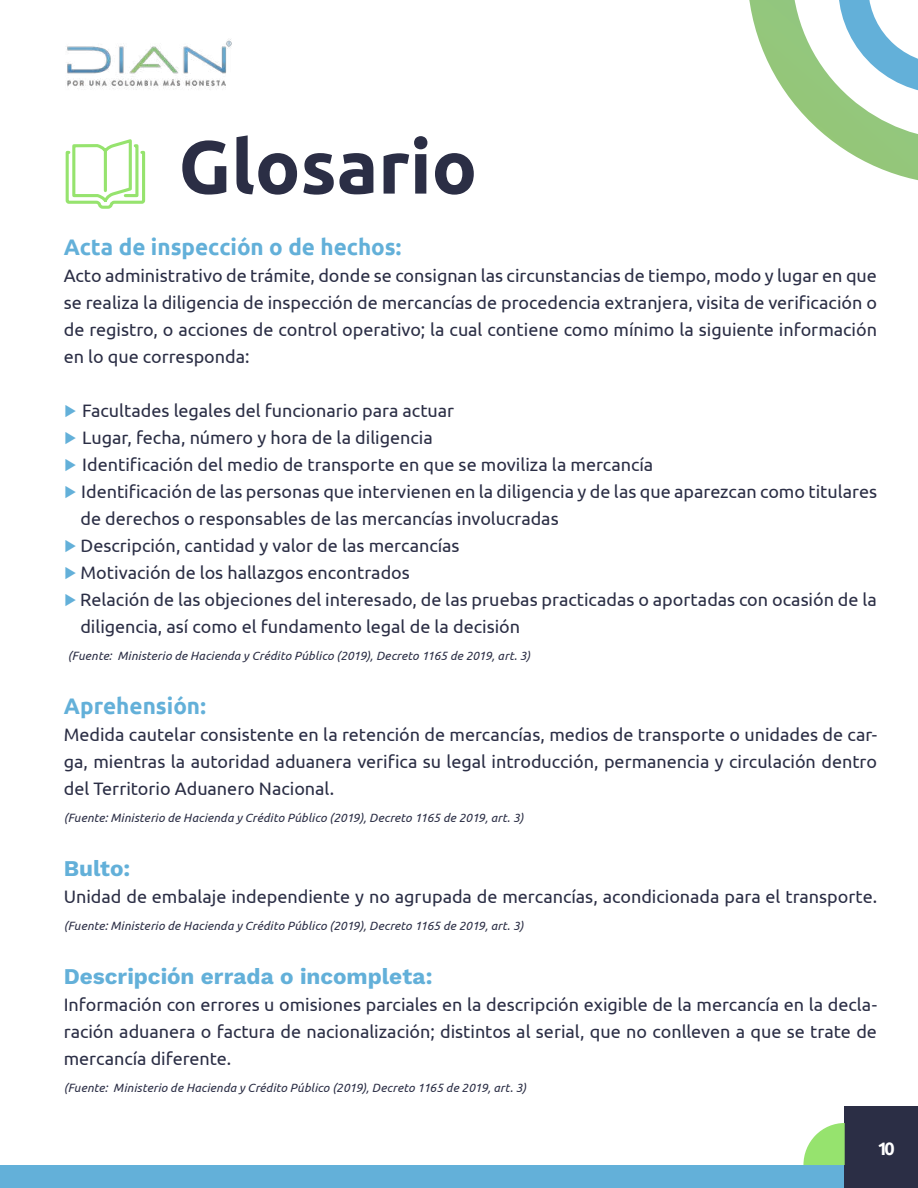
<style>
.page{position:relative;width:918px;height:1188px;background:#fff}
.page>*{position:absolute;margin:0;border:0;box-sizing:border-box;transform-origin:0 0}
.t1{font:700 75px "Ubuntu";color:#2b2e45}
.t2{font:700 22.5px "Ubuntu";color:#63b0d9}
.t3{font:700 22.5px "Work Sans";color:#63b0d9}
.t4{font:18px/27px "Ubuntu";color:#2b2e45;text-align:justify}
.t5{font:700 18px "Ubuntu";color:#fff}
.t6{font:italic 12px "Ubuntu";letter-spacing:.015em;color:#2b2e45}
.s1{font-family:"Work Sans";font-weight:500;color:#63b0d9}
</style>
<div class="page">
<svg style="left:749px;top:0;width:169px;height:181px"></svg>
<div style="left:0;top:1165px;width:876px;height:23px;background:#63b0d9"></div>
<img style="left:67px;top:39px;width:165px;height:51px">
<div style="left:845px;top:1106px;width:73px;height:82px;background:#2b2e45"></div>
<svg style="left:803px;top:1123px;width:42px;height:42px"></svg>
<svg style="left:65px;top:139px;width:81px;height:70px"></svg>
<h1 class="t1" style="left:179px;top:121px;width:300px">Glosario</h1>
<p class="t2" style="left:64px;top:233px;width:339px">Acta de inspección o de hechos:</p>
<p class="t4" style="left:64px;top:261px;width:815px">Acto administrativo de trámite, donde se consignan las circunstancias de tiempo, modo y lugar en que se realiza la diligencia de inspección de mercancías de procedencia extranjera, visita de verificación o de registro, o acciones de control operativo; la cual contiene como mínimo la siguiente información en lo que corresponda:</p>
<p class="t4" style="left:64px;top:396px;width:392px"><span class="s1">▶</span> Facultades legales del funcionario para actuar</p>
<p class="t4" style="left:64px;top:423px;width:370px"><span class="s1">▶</span> Lugar, fecha, número y hora de la diligencia</p>
<p class="t4" style="left:64px;top:450px;width:591px"><span class="s1">▶</span> Identificación del medio de transporte en que se moviliza la mercancía</p>
<p class="t4" style="left:64px;top:477px;width:815px"><span class="s1">▶</span> Identificación de las personas que intervienen en la diligencia y de las que aparezcan como titulares</p>
<p class="t4" style="left:80px;top:504px;width:480px">de derechos o responsables de las mercancías involucradas</p>
<p class="t4" style="left:64px;top:531px;width:397px"><span class="s1">▶</span> Descripción, cantidad y valor de las mercancías</p>
<p class="t4" style="left:64px;top:558px;width:348px"><span class="s1">▶</span> Motivación de los hallazgos encontrados</p>
<p class="t4" style="left:64px;top:585px;width:815px"><span class="s1">▶</span> Relación de las objeciones del interesado, de las pruebas practicadas o aportadas con ocasión de la</p>
<p class="t4" style="left:80px;top:612px;width:441px">diligencia, así como el fundamento legal de la decisión</p>
<p class="t6" style="left:68px;top:648px;width:464px">(Fuente: Ministerio de Hacienda y Crédito Público (2019), Decreto 1165 de 2019, art. 3)</p>
<p class="t2" style="left:64px;top:692px;width:144px">Aprehensión:</p>
<p class="t4" style="left:64px;top:720px;width:815px">Medida cautelar consistente en la retención de mercancías, medios de transporte o unidades de car&shy;ga, mientras la autoridad aduanera verifica su legal introducción, permanencia y circulación dentro del Territorio Aduanero Nacional.</p>
<p class="t6" style="left:64px;top:810px;width:461px">(Fuente: Ministerio de Hacienda y Crédito Público (2019), Decreto 1165 de 2019, art. 3)</p>
<p class="t3" style="left:64px;top:851px;width:68px">Bulto:</p>
<p class="t4" style="left:64px;top:882px;width:815px">Unidad de embalaje independiente y no agrupada de mercancías, acondicionada para el transporte.</p>
<p class="t6" style="left:64px;top:918px;width:461px">(Fuente: Ministerio de Hacienda y Crédito Público (2019), Decreto 1165 de 2019, art. 3)</p>
<p class="t3" style="left:64px;top:959px;width:370px">Descripción errada o incompleta:</p>
<p class="t4" style="left:64px;top:990px;width:815px">Información con errores u omisiones parciales en la descripción exigible de la mercancía en la decla&shy;ración aduanera o factura de nacionalización; distintos al serial, que no conlleven a que se trate de mercancía diferente.</p>
<p class="t6" style="left:64px;top:1080px;width:464px">(Fuente: Ministerio de Hacienda y Crédito Público (2019), Decreto 1165 de 2019, art. 3)</p>
<p class="t5" style="left:878px;top:1138px;width:19px">10</p>
</div>
